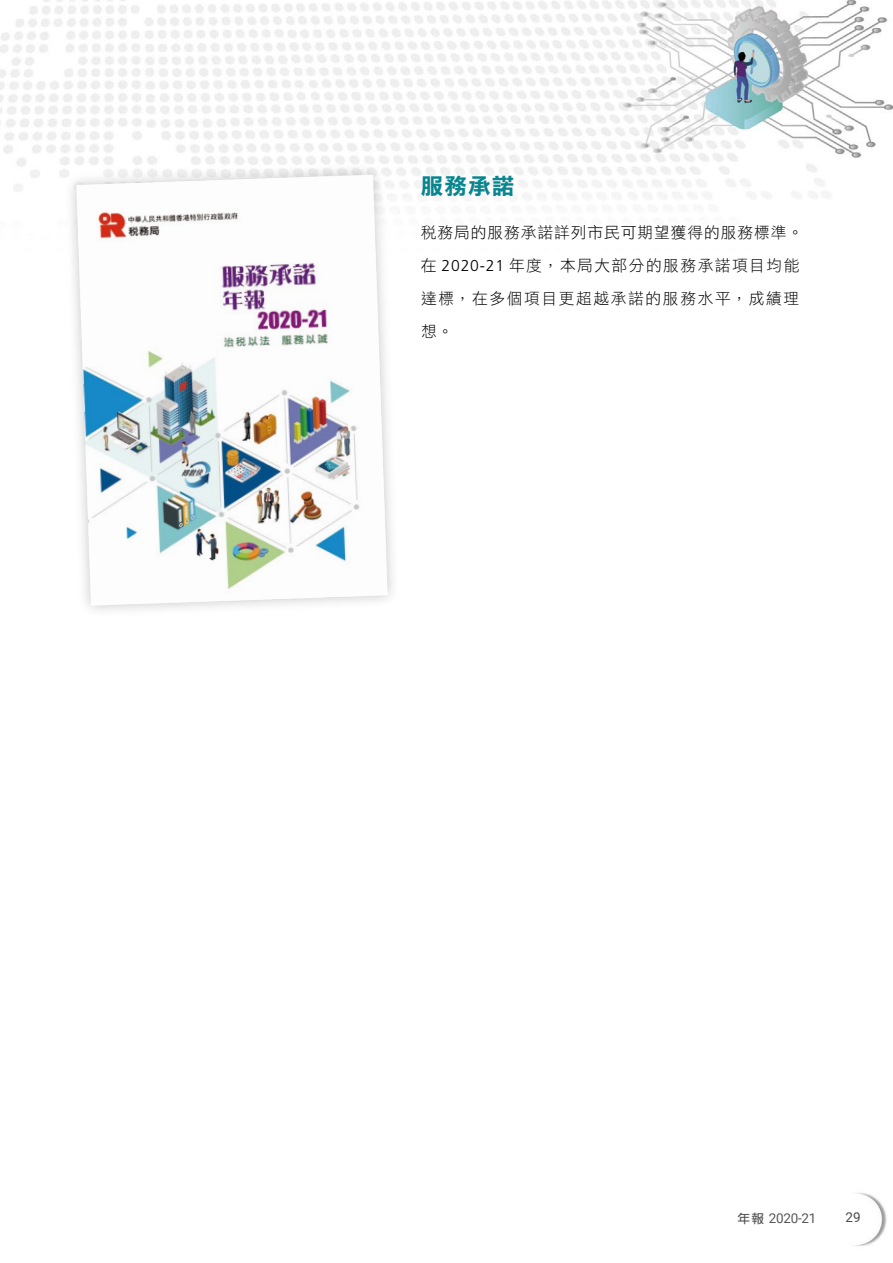
<style>
.page{position:relative;width:893px;height:1263px;background:#fff}
.page>*{position:absolute;margin:0;border:0;box-sizing:border-box;transform-origin:0 0}
.t1{font:22.5px "DF Li Hei HK W7";color:#08858f}
.t2{font:15.75px/33px "DF Li Hei HK W3";letter-spacing:.09em;color:#000}
.t3{font:13.5px "Roboto";letter-spacing:-.02em;color:#595757}
.t4{font:13.5px "Roboto";color:#4c4948}
.s1{font-family:"Frutiger";font-weight:300}
.s2{font-family:"DF Li Hei HK W5";font-size:12.75px}
</style>
<div class="page">
<img style="left:0;top:0;width:893px;height:1246px">
<img style="left:77px;top:175px;width:310px;height:430px">
<h1 class="t1" style="left:421px;top:173px;width:95px">服務承諾</h1>
<p class="t2" style="left:421px;top:215px;width:384px">稅務局的服務承諾詳列市民可期望獲得的服務標準。在 <span class="s1">2020-21</span> 年度，本局大部分的服務承諾項目均能達標，在多個項目更超越承諾的服務水平，成績理想。</p>
<p class="t3" style="left:738px;top:1209px;width:80px"><span class="s2">年報</span> 2020-21</p>
<p class="t4" style="left:845px;top:1208px;width:17px">29</p>
</div>
